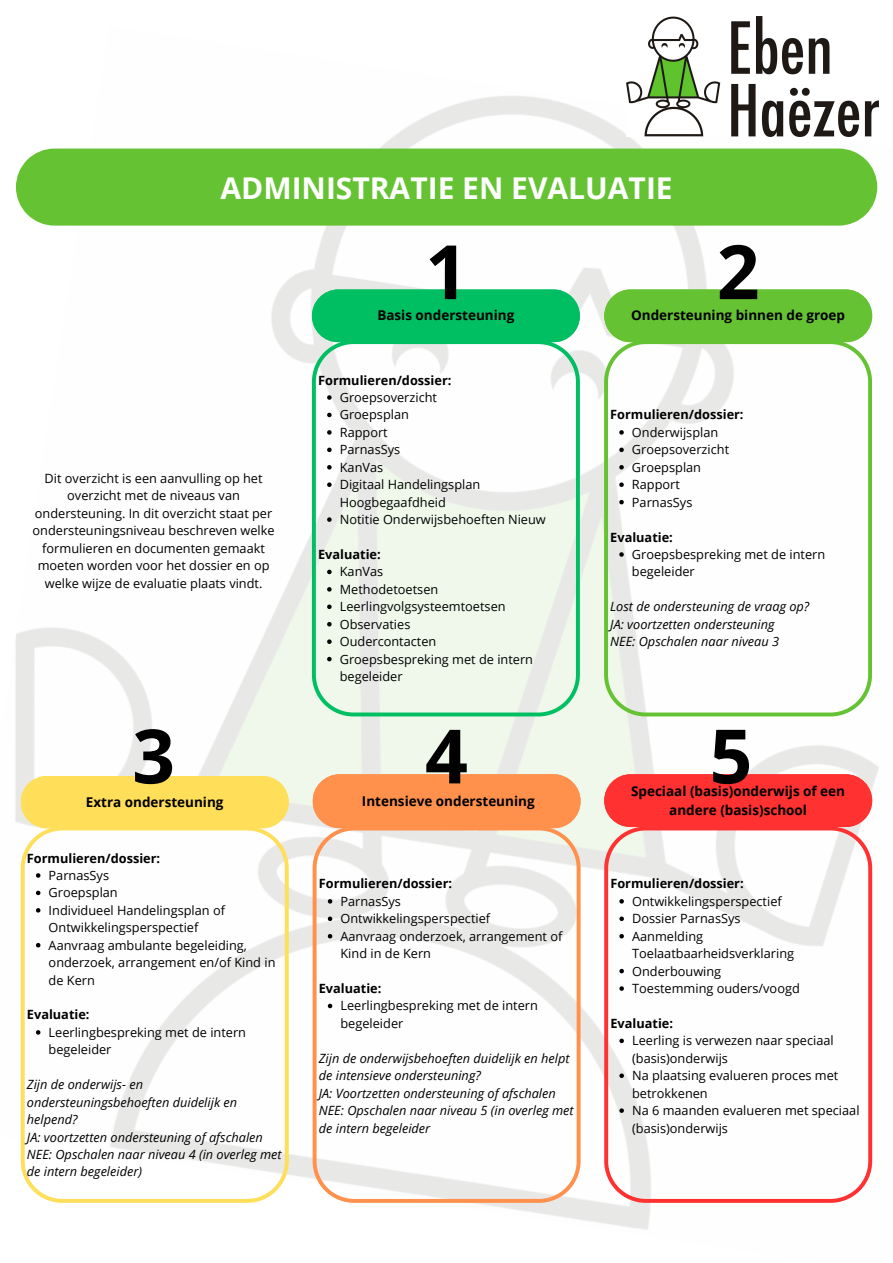
<style>
.page{position:relative;width:893px;height:1263px;background:#fff}
.page>*{position:absolute;margin:0;border:0;box-sizing:border-box;transform-origin:0 0}
.t1{font:700 75px "Open Sans";color:#000}
.t2{font:700 30px "Open Sans";color:#fff}
.t3{font:700 13.5px/18.6px "Open Sans";color:#000;text-align:center}
.t4{font:12.75px/17.4px "Open Sans";color:#000}
.t5{font:italic 12.75px/17.4px "Open Sans";color:#000}
.t6{font:700 12.75px "Open Sans";color:#000}
</style>
<div class="page">
<img style="left:15px;top:96px;width:864px;height:1134px">
<img style="left:626px;top:17px;width:252px;height:119px">
<div style="left:16px;top:149px;width:861px;height:77px;background:#65c333"></div>
<div style="left:312px;top:289px;width:268px;height:51px;background:#00bf63"></div>
<div style="left:604px;top:289px;width:268px;height:51px;background:#65c333"></div>
<div style="left:313px;top:774px;width:267px;height:52px;background:#ff914d"></div>
<div style="left:21px;top:776px;width:268px;height:50px;background:#ffde59"></div>
<div style="left:604px;top:774px;width:268px;height:52px;background:#ff3131"></div>
<svg style="left:604px;top:826px;width:268px;height:377px"></svg>
<svg style="left:619px;top:899px;width:5px;height:4px"></svg>
<svg style="left:619px;top:916px;width:5px;height:5px"></svg>
<svg style="left:619px;top:934px;width:5px;height:4px"></svg>
<svg style="left:619px;top:969px;width:5px;height:4px"></svg>
<svg style="left:619px;top:986px;width:5px;height:5px"></svg>
<svg style="left:619px;top:1038px;width:5px;height:5px"></svg>
<svg style="left:619px;top:1073px;width:5px;height:5px"></svg>
<svg style="left:619px;top:1108px;width:5px;height:5px"></svg>
<svg style="left:21px;top:826px;width:268px;height:377px"></svg>
<svg style="left:36px;top:873px;width:4px;height:5px"></svg>
<svg style="left:36px;top:891px;width:4px;height:4px"></svg>
<svg style="left:36px;top:908px;width:4px;height:4px"></svg>
<svg style="left:36px;top:943px;width:4px;height:4px"></svg>
<svg style="left:36px;top:1030px;width:4px;height:5px"></svg>
<svg style="left:313px;top:826px;width:267px;height:377px"></svg>
<svg style="left:328px;top:899px;width:4px;height:4px"></svg>
<svg style="left:328px;top:916px;width:4px;height:5px"></svg>
<svg style="left:328px;top:934px;width:4px;height:4px"></svg>
<svg style="left:328px;top:1004px;width:4px;height:4px"></svg>
<svg style="left:312px;top:340px;width:268px;height:376px"></svg>
<svg style="left:327px;top:395px;width:5px;height:5px"></svg>
<svg style="left:327px;top:413px;width:5px;height:4px"></svg>
<svg style="left:327px;top:430px;width:5px;height:5px"></svg>
<svg style="left:327px;top:448px;width:5px;height:4px"></svg>
<svg style="left:327px;top:465px;width:5px;height:4px"></svg>
<svg style="left:327px;top:482px;width:5px;height:5px"></svg>
<svg style="left:327px;top:517px;width:5px;height:5px"></svg>
<svg style="left:327px;top:570px;width:5px;height:4px"></svg>
<svg style="left:327px;top:587px;width:5px;height:5px"></svg>
<svg style="left:327px;top:604px;width:5px;height:5px"></svg>
<svg style="left:327px;top:622px;width:5px;height:4px"></svg>
<svg style="left:327px;top:639px;width:5px;height:5px"></svg>
<svg style="left:327px;top:657px;width:5px;height:4px"></svg>
<svg style="left:604px;top:340px;width:268px;height:376px"></svg>
<svg style="left:619px;top:430px;width:5px;height:5px"></svg>
<svg style="left:619px;top:448px;width:5px;height:4px"></svg>
<svg style="left:619px;top:465px;width:5px;height:4px"></svg>
<svg style="left:619px;top:482px;width:5px;height:5px"></svg>
<svg style="left:619px;top:500px;width:5px;height:4px"></svg>
<svg style="left:619px;top:552px;width:5px;height:5px"></svg>
<p class="t2" style="left:220px;top:167px;width:454px">ADMINISTRATIE EN EVALUATIE</p>
<p class="t1" style="left:425px;top:219px;width:44px">1</p>
<p class="t1" style="left:717px;top:219px;width:44px">2</p>
<p class="t4" style="left:33px;top:469px;width:244px;text-align:center">Dit overzicht is een aanvulling op het overzicht met de niveaus van ondersteuning. In dit overzicht staat per ondersteuningsniveau beschreven welke formulieren en documenten gemaakt moeten worden voor het dossier en op welke wijze de evaluatie plaats vindt.</p>
<h1 class="t3" style="left:377px;top:306px;width:138px">Basis ondersteuning</h1>
<p class="t3" style="left:631px;top:306px;width:215px">Ondersteuning binnen de groep</p>
<p class="t6" style="left:318px;top:371px;width:135px">Formulieren/dossier:</p>
<p class="t4" style="left:340px;top:388px;width:99px">Groepsoverzicht</p>
<p class="t4" style="left:340px;top:406px;width:71px">Groepsplan</p>
<h2 class="t4" style="left:340px;top:423px;width:49px">Rapport</h2>
<p class="t4" style="left:340px;top:441px;width:62px">ParnasSys</p>
<p class="t4" style="left:340px;top:458px;width:45px">KanVas</p>
<p class="t4" style="left:340px;top:476px;width:142px">Digitaal Handelingsplan<br>Hoogbegaafdheid</p>
<p class="t4" style="left:340px;top:510px;width:207px">Notitie Onderwijsbehoeften Nieuw</p>
<p class="t6" style="left:318px;top:545px;width:64px">Evaluatie:</p>
<h2 class="t4" style="left:340px;top:563px;width:45px">KanVas</h2>
<h2 class="t4" style="left:340px;top:580px;width:100px">Methodetoetsen</h2>
<p class="t4" style="left:340px;top:598px;width:167px">Leerlingvolgsysteemtoetsen</p>
<p class="t4" style="left:340px;top:615px;width:72px">Observaties</p>
<p class="t4" style="left:340px;top:632px;width:98px">Oudercontacten</p>
<p class="t4" style="left:340px;top:650px;width:195px">Groepsbespreking met de intern begeleider</p>
<p class="t6" style="left:610px;top:406px;width:135px">Formulieren/dossier:</p>
<h2 class="t4" style="left:632px;top:423px;width:88px">Onderwijsplan</h2>
<p class="t4" style="left:632px;top:441px;width:99px">Groepsoverzicht</p>
<p class="t4" style="left:632px;top:458px;width:71px">Groepsplan</p>
<p class="t4" style="left:632px;top:476px;width:49px">Rapport</p>
<p class="t4" style="left:632px;top:493px;width:62px">ParnasSys</p>
<p class="t6" style="left:610px;top:528px;width:64px">Evaluatie:</p>
<h2 class="t4" style="left:632px;top:545px;width:195px">Groepsbespreking met de intern begeleider</h2>
<h2 class="t5" style="left:610px;top:598px;width:201px">Lost de ondersteuning de vraag op?</h2>
<p class="t5" style="left:610px;top:615px;width:166px">JA: voortzetten ondersteuning</p>
<p class="t5" style="left:610px;top:632px;width:170px">NEE: Opschalen naar niveau 3</p>
<p class="t1" style="left:132px;top:703px;width:44px">3</p>
<h2 class="t1" style="left:425px;top:703px;width:44px">4</h2>
<p class="t1" style="left:709px;top:703px;width:44px">5</p>
<h2 class="t3" style="left:86px;top:792px;width:139px">Extra ondersteuning</h2>
<p class="t3" style="left:362px;top:791px;width:174px">Intensieve ondersteuning</p>
<h2 class="t3" style="left:631px;top:782px;width:215px">Speciaal (basis)onderwijs of een andere (basis)school</h2>
<h2 class="t6" style="left:27px;top:849px;width:135px">Formulieren/dossier:</h2>
<p class="t4" style="left:49px;top:866px;width:62px">ParnasSys</p>
<p class="t4" style="left:49px;top:884px;width:71px">Groepsplan</p>
<p class="t4" style="left:49px;top:901px;width:178px">Individueel Handelingsplan of<br>Ontwikkelingsperspectief</p>
<p class="t4" style="left:49px;top:936px;width:228px">Aanvraag ambulante begeleiding, onderzoek, arrangement en/of Kind in de Kern</p>
<p class="t6" style="left:27px;top:1006px;width:64px">Evaluatie:</p>
<p class="t4" style="left:49px;top:1023px;width:199px">Leerlingbespreking met de intern begeleider</p>
<p class="t5" style="left:27px;top:1075px;width:212px">Zijn de onderwijs- en ondersteuningsbehoeften duidelijk en helpend?</p>
<p class="t5" style="left:27px;top:1128px;width:237px">JA: voortzetten ondersteuning of afschalen</p>
<h2 class="t5" style="left:27px;top:1145px;width:256px">NEE: Opschalen naar niveau 4 (in overleg met de intern begeleider)</h2>
<p class="t6" style="left:319px;top:875px;width:135px">Formulieren/dossier:</p>
<p class="t4" style="left:340px;top:892px;width:62px">ParnasSys</p>
<p class="t4" style="left:340px;top:910px;width:151px">Ontwikkelingsperspectief</p>
<p class="t4" style="left:340px;top:927px;width:223px">Aanvraag onderzoek, arrangement of<br>Kind in de Kern</p>
<p class="t6" style="left:319px;top:979px;width:64px">Evaluatie:</p>
<p class="t4" style="left:340px;top:997px;width:199px">Leerlingbespreking met de intern begeleider</p>
<p class="t5" style="left:319px;top:1049px;width:252px">Zijn de onderwijsbehoeften duidelijk en helpt de intensieve ondersteuning?</p>
<h2 class="t5" style="left:319px;top:1084px;width:238px">JA: Voortzetten ondersteuning of afschalen</h2>
<h2 class="t5" style="left:319px;top:1101px;width:256px">NEE: Opschalen naar niveau 5 (in overleg met de intern begeleider</h2>
<p class="t6" style="left:610px;top:875px;width:135px">Formulieren/dossier:</p>
<p class="t4" style="left:632px;top:892px;width:151px">Ontwikkelingsperspectief</p>
<p class="t4" style="left:632px;top:910px;width:110px">Dossier ParnasSys</p>
<p class="t4" style="left:632px;top:927px;width:164px">Aanmelding<br>Toelaatbaarheidsverklaring</p>
<h2 class="t4" style="left:632px;top:962px;width:91px">Onderbouwing</h2>
<p class="t4" style="left:632px;top:979px;width:169px">Toestemming ouders/voogd</p>
<p class="t6" style="left:610px;top:1014px;width:64px">Evaluatie:</p>
<p class="t4" style="left:632px;top:1032px;width:203px">Leerling is verwezen naar speciaal (basis)onderwijs</p>
<p class="t4" style="left:632px;top:1066px;width:208px">Na plaatsing evalueren proces met betrokkenen</p>
<p class="t4" style="left:632px;top:1101px;width:229px">Na 6 maanden evalueren met speciaal (basis)onderwijs</p>
</div>
